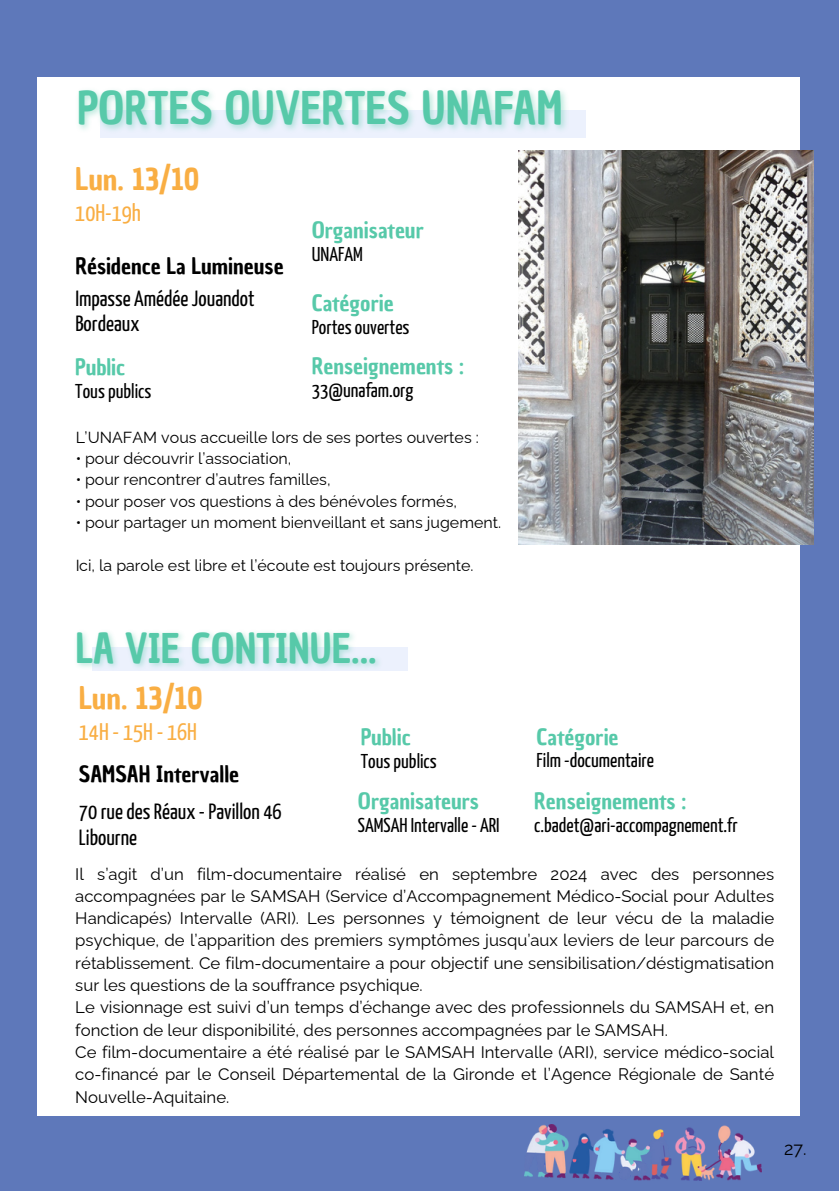
<style>
.page{position:relative;width:839px;height:1191px;background:#fff}
.page>*{position:absolute;margin:0;border:0;box-sizing:border-box;transform-origin:0 0}
.t1{font:44px "Chau Philomene One";color:#57c9a9}
.t2{font:40px "Chau Philomene One";color:#57c9a9}
.t3{font:30px "Chau Philomene One";color:#f9ae43}
.t4{font:24px "Yanone Kaffeesatz";color:#f9ae43}
.t5{font:22px "Chau Philomene One";color:#57c9a9}
.t6{font:22px/25.4px "Yanone Kaffeesatz";color:#000}
.t7{font:22px "Chau Philomene One";color:#000}
.t8{font:20px "Yanone Kaffeesatz";color:#000}
.t9{font:18px "Raleway";color:#000}
.t10{font:16.8px/22.4px "Raleway";color:#000}
.t11{font:16px "Raleway";color:#000}
</style>
<div class="page">
<div style="left:0;top:0;width:838px;height:1191px;background:#5e78ba"></div>
<div style="left:38px;top:77px;width:762px;height:1038px;background:#fff"></div>
<div style="left:92px;top:647px;width:315px;height:23px;background:#ecf1fd"></div>
<img style="left:76px;top:632px;width:310px;height:39px">
<div style="left:101px;top:110px;width:485px;height:28px;background:#ecf1fd"></div>
<img style="left:78px;top:90px;width:488px;height:48px">
<img style="left:524px;top:1125px;width:237px;height:55px">
<img style="left:518px;top:150px;width:295px;height:394px">
<h1 class="t1" style="left:77px;top:79px;width:487px">PORTES OUVERTES UNAFAM</h1>
<h3 class="t3" style="left:75px;top:159px;width:125px">Lun. 13/10</h3>
<h3 class="t4" style="left:75px;top:203px;width:67px">10H-19h</h3>
<h3 class="t7" style="left:75px;top:251px;width:210px">Résidence La Lumineuse</h3>
<h3 class="t6" style="left:75px;top:287px;width:181px">Impasse Amédée Jouandot<br>Bordeaux</h3>
<h3 class="t5" style="left:75px;top:352px;width:51px">Public</h3>
<p class="t8" style="left:75px;top:383px;width:78px">Tous publics</p>
<h3 class="t5" style="left:312px;top:216px;width:113px">Organisateur</h3>
<p class="t8" style="left:312px;top:246px;width:53px">UNAFAM</p>
<h3 class="t5" style="left:312px;top:288px;width:84px">Catégorie</h3>
<p class="t8" style="left:312px;top:319px;width:99px">Portes ouvertes</p>
<h3 class="t5" style="left:312px;top:352px;width:154px">Renseignements :</h3>
<p class="t8" style="left:312px;top:382px;width:103px">33@unafam.org</p>
<p class="t11" style="left:75px;top:428px;width:405px">L’UNAFAM vous accueille lors de ses portes ouvertes :</p>
<p class="t11" style="left:75px;top:449px;width:218px">• pour découvrir l’association,</p>
<p class="t11" style="left:75px;top:470px;width:257px">• pour rencontrer d’autres familles,</p>
<p class="t11" style="left:75px;top:492px;width:383px">• pour poser vos questions à des bénévoles formés,</p>
<p class="t11" style="left:75px;top:513px;width:427px">• pour partager un moment bienveillant et sans jugement.</p>
<p class="t11" style="left:75px;top:556px;width:400px">Ici, la parole est libre et l’écoute est toujours présente.</p>
<h2 class="t2" style="left:75px;top:621px;width:303px">LA VIE CONTINUE...</h2>
<h3 class="t3" style="left:79px;top:678px;width:125px">Lun. 13/10</h3>
<h3 class="t4" style="left:79px;top:722px;width:120px">14H - 15H - 16H</h3>
<h3 class="t7" style="left:79px;top:759px;width:162px">SAMSAH Intervalle</h3>
<h3 class="t5" style="left:361px;top:722px;width:51px">Public</h3>
<p class="t8" style="left:361px;top:753px;width:78px">Tous publics</p>
<h3 class="t5" style="left:536px;top:722px;width:84px">Catégorie</h3>
<p class="t8" style="left:536px;top:752px;width:119px">Film -documentaire</p>
<h3 class="t6" style="left:79px;top:801px;width:204px">70 rue des Réaux - Pavillon 46<br>Libourne</h3>
<h3 class="t5" style="left:358px;top:787px;width:123px">Organisateurs</h3>
<h3 class="t5" style="left:534px;top:787px;width:154px">Renseignements :</h3>
<p class="t8" style="left:534px;top:817px;width:205px">c.badet@ari-accompagnement.fr</p>
<p class="t8" style="left:358px;top:817px;width:143px">SAMSAH Intervalle - ARI</p>
<p class="t10" style="left:75px;top:862px;width:700px">Il s’agit d’un film-documentaire réalisé en septembre 2024 avec des personnes accompagnées par le SAMSAH (Service d’Accompagnement Médico-Social pour Adultes Handicapés) Intervalle (ARI). Les personnes y témoignent de leur vécu de la maladie psychique, de l’apparition des premiers symptômes jusqu’aux leviers de leur parcours de rétablissement. Ce film-documentaire a pour objectif une sensibilisation/déstigmatisation sur les questions de la souffrance psychique.<br>Le visionnage est suivi d’un temps d’échange avec des professionnels du SAMSAH et, en fonction de leur disponibilité, des personnes accompagnées par le SAMSAH.<br>Ce film-documentaire a été réalisé par le SAMSAH Intervalle (ARI), service médico-social co-financé par le Conseil Départemental de la Gironde et l’Agence Régionale de Santé Nouvelle-Aquitaine.</p>
<p class="t9" style="left:784px;top:1138px;width:24px">27.</p>
</div>
